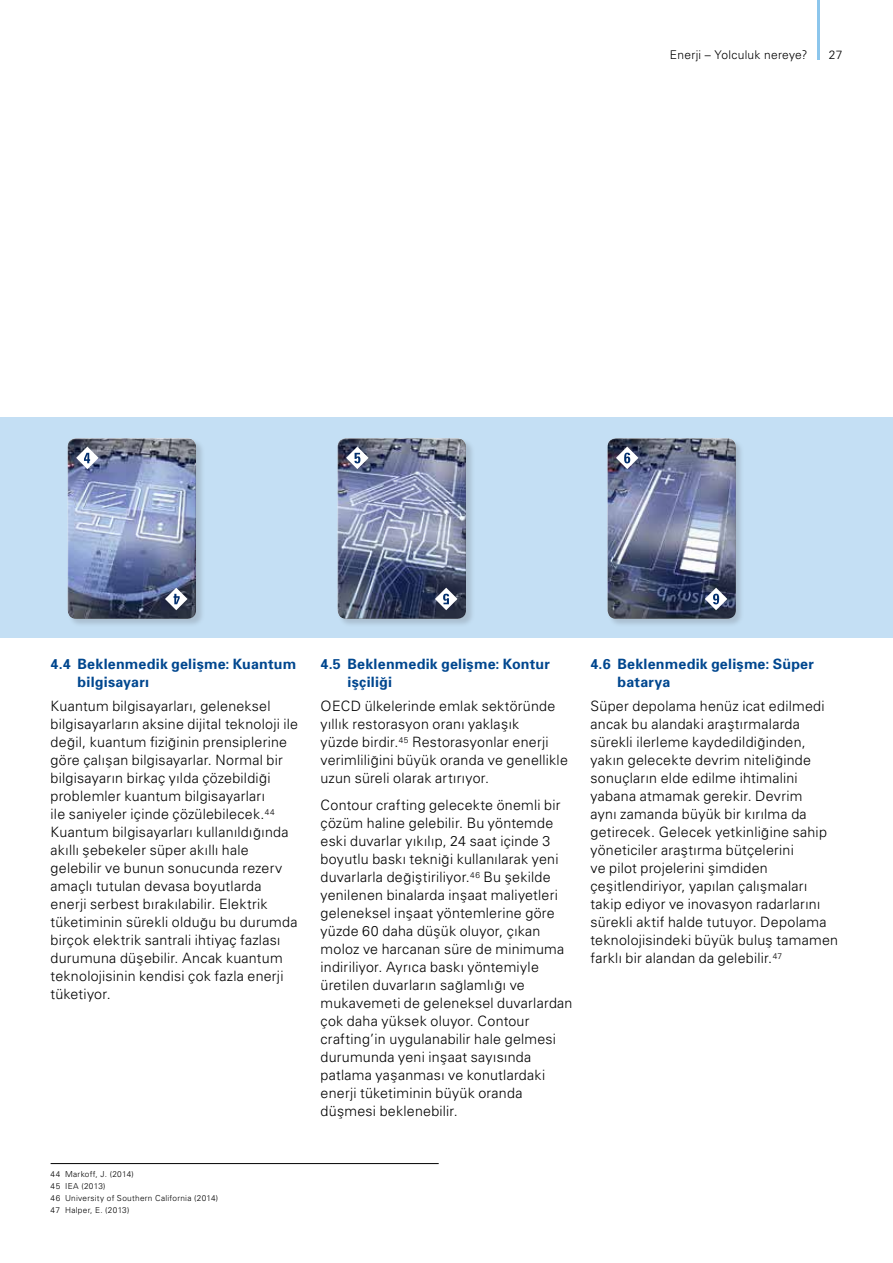
<style>
.page{position:relative;width:893px;height:1263px;background:#fff}
.page>*{position:absolute;margin:0;border:0;box-sizing:border-box;transform-origin:0 0}
.t1{font:14.25px/18px "Univers Light Tr";letter-spacing:.015em;color:#000}
.t2{font:14.25px/18px "Univers Bold Tr";letter-spacing:.015em;color:#00478f}
.t3{font:12px "Univers Light Tr";letter-spacing:.02em;color:#000}
.t4{font:8.25px/12px "Univers Light Tr";letter-spacing:.035em;color:#000}
</style>
<div class="page">
<div style="left:0;top:417px;width:893px;height:220px;background:#c4dff4"></div>
<hr style="left:817px;top:0;width:2px;height:60px;background:#8cc6ec">
<hr style="left:51px;top:1163px;width:388px;height:1px;background:#000">
<div style="left:67px;top:438px;width:138px;height:189px;background:#5e6168;opacity:.25"></div>
<div style="left:67px;top:436px;width:131px;height:179px;background:#fff;opacity:.75"></div>
<div style="left:67px;top:441px;width:131px;height:179px;background:#000;opacity:.75"></div>
<svg style="left:165px;top:588px;width:23px;height:22px"></svg>
<svg style="left:76px;top:447px;width:23px;height:22px"></svg>
<div style="left:337px;top:438px;width:138px;height:189px;background:#5e6168;opacity:.25"></div>
<div style="left:337px;top:436px;width:131px;height:179px;background:#fff;opacity:.75"></div>
<div style="left:337px;top:441px;width:131px;height:179px;background:#000;opacity:.75"></div>
<svg style="left:346px;top:447px;width:23px;height:22px"></svg>
<svg style="left:435px;top:588px;width:22px;height:22px"></svg>
<div style="left:607px;top:438px;width:138px;height:189px;background:#5e6168;opacity:.25"></div>
<div style="left:607px;top:436px;width:131px;height:179px;background:#fff;opacity:.75"></div>
<div style="left:607px;top:441px;width:131px;height:179px;background:#000;opacity:.75"></div>
<svg style="left:616px;top:447px;width:22px;height:22px"></svg>
<svg style="left:705px;top:588px;width:22px;height:22px"></svg>
<p class="t3" style="left:670px;top:48px;width:139px">Enerji – Yolculuk nereye?</p>
<p class="t3" style="left:829px;top:48px;width:15px">27</p>
<p class="t2" style="left:78px;top:655px;width:220px;text-indent:-27px">4.4 Beklenmedik gelişme: Kuantum bilgisayarı</p>
<p class="t1" style="left:51px;top:697px;width:249px">Kuantum bilgisayarları, geleneksel bilgisayarların aksine dijital teknoloji ile değil, kuantum fiziğinin prensiplerine göre çalışan bilgisayarlar. Normal bir bilgisayarın birkaç yılda çözebildiği problemler kuantum bilgisayarları<br>ile saniyeler içinde çözülebilecek.<sup>44<br></sup>Kuantum bilgisayarları kullanıldığında akıllı şebekeler süper akıllı hale gelebilir ve bunun sonucunda rezerv amaçlı tutulan devasa boyutlarda enerji serbest bırakılabilir. Elektrik tüketiminin sürekli olduğu bu durumda birçok elektrik santrali ihtiyaç fazlası durumuna düşebilir. Ancak kuantum teknolojisinin kendisi çok fazla enerji tüketiyor.</p>
<p class="t4" style="left:51px;top:1167px;width:169px">44 Markoff, J. (2014)<br>45 IEA (2013)<br>46 University of Southern California (2014)<br>47 Halper, E. (2013)</p>
<p class="t2" style="left:348px;top:655px;width:204px;text-indent:-27px">4.5 Beklenmedik gelişme: Kontur işçiliği</p>
<p class="t1" style="left:321px;top:697px;width:249px">OECD ülkelerinde emlak sektöründe yıllık restorasyon oranı yaklaşık<br>yüzde birdir.<sup>45</sup> Restorasyonlar enerji verimliliğini büyük oranda ve genellikle uzun süreli olarak artırıyor.</p>
<p class="t1" style="left:321px;top:796px;width:254px">Contour crafting gelecekte önemli bir çözüm haline gelebilir. Bu yöntemde eski duvarlar yıkılıp, 24 saat içinde 3 boyutlu baskı tekniği kullanılarak yeni duvarlarla değiştiriliyor.<sup>46</sup> Bu şekilde yenilenen binalarda inşaat maliyetleri geleneksel inşaat yöntemlerine göre yüzde 60 daha düşük oluyor, çıkan moloz ve harcanan süre de minimuma indiriliyor. Ayrıca baskı yöntemiyle üretilen duvarların sağlamlığı ve mukavemeti de geleneksel duvarlardan çok daha yüksek oluyor. Contour crafting’in uygulanabilir hale gelmesi durumunda yeni inşaat sayısında patlama yaşanması ve konutlardaki enerji tüketiminin büyük oranda düşmesi beklenebilir.</p>
<p class="t2" style="left:617px;top:655px;width:198px;text-indent:-27px">4.6 Beklenmedik gelişme: Süper batarya</p>
<p class="t1" style="left:590px;top:697px;width:249px">Süper depolama henüz icat edilmedi ancak bu alandaki araştırmalarda sürekli ilerleme kaydedildiğinden, yakın gelecekte devrim niteliğinde sonuçların elde edilme ihtimalini yabana atmamak gerekir. Devrim<br>aynı zamanda büyük bir kırılma da getirecek. Gelecek yetkinliğine sahip yöneticiler araştırma bütçelerini<br>ve pilot projelerini şimdiden çeşitlendiriyor, yapılan çalışmaları takip ediyor ve inovasyon radarlarını sürekli aktif halde tutuyor. Depolama teknolojisindeki büyük buluş tamamen farklı bir alandan da gelebilir.<sup>47</sup></p>
</div>
